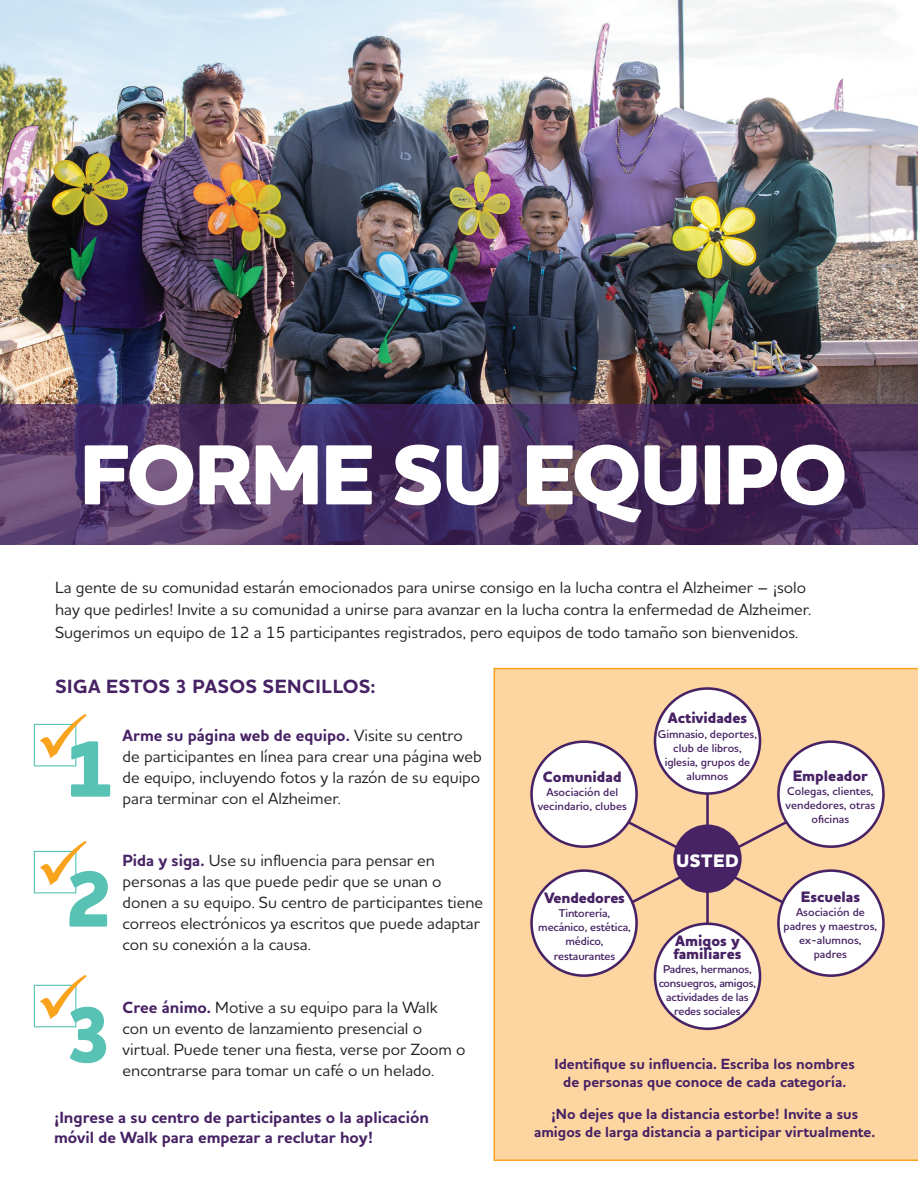
<style>
.page{position:relative;width:918px;height:1188px;background:#fff}
.page>*{position:absolute;margin:0;border:0;box-sizing:border-box;transform-origin:0 0}
.t1{font:800 86.7px "Houschka Alt Pro";letter-spacing:-.03em;color:#fff}
.t2{font:800 80.7px "Houschka Alt Pro";color:#58c2b5}
.t3{font:700 19.5px "Houschka Alt Pro";letter-spacing:.03em;color:#472264}
.t4{font:800 18.3px "Houschka Alt Pro";letter-spacing:.03em;color:#fff}
.t5{font:500 16.5px/21px "Houschka Alt Pro";color:#231f20}
.t6{font:700 16.5px/19.8px "Houschka Alt Pro";color:#472264}
.t7{font:800 15.3px/12.8px "Houschka Alt Pro";color:#472264}
.t8{font:700 15px/18px "Houschka Alt Pro";color:#472264;text-align:center}
.t9{font:600 11.55px/14.1px "Houschka Alt Pro";letter-spacing:-.005em;color:#472264;text-align:center}
.s1{font-weight:700;color:#472264}
</style>
<div class="page">
<img style="left:0;top:0;width:918px;height:404px">
<svg style="left:0;top:404px;width:918px;height:140px;background:#4c3361"></svg>
<div style="left:494px;top:668px;width:424px;height:493px;background:#fdd5a0"></div>
<svg style="left:540px;top:772px;width:339px;height:180px;background:#dfb896"></svg>
<div style="left:532px;top:871px;width:105px;height:105px;background:#fff;border-radius:50%"></div>
<div style="left:530px;top:869px;width:108px;height:108px;border:3px solid #472264;border-radius:50%"></div>
<div style="left:778px;top:871px;width:105px;height:105px;background:#fff;border-radius:50%"></div>
<div style="left:777px;top:869px;width:108px;height:108px;border:3px solid #472264;border-radius:50%"></div>
<div style="left:655px;top:924px;width:105px;height:105px;background:#fff;border-radius:50%"></div>
<div style="left:654px;top:923px;width:107px;height:107px;border:3px solid #472264;border-radius:50%"></div>
<div style="left:655px;top:689px;width:105px;height:105px;background:#fff;border-radius:50%"></div>
<div style="left:654px;top:687px;width:107px;height:108px;border:3px solid #472264;border-radius:50%"></div>
<div style="left:532px;top:742px;width:105px;height:105px;background:#fff;border-radius:50%"></div>
<div style="left:530px;top:740px;width:108px;height:108px;border:3px solid #472264;border-radius:50%"></div>
<div style="left:778px;top:742px;width:105px;height:105px;background:#fff;border-radius:50%"></div>
<div style="left:777px;top:740px;width:108px;height:108px;border:3px solid #472264;border-radius:50%"></div>
<div style="left:34px;top:724px;width:42px;height:42px;border:1px solid #58c2b5"></div>
<svg style="left:40px;top:714px;width:47px;height:44px"></svg>
<div style="left:34px;top:851px;width:42px;height:42px;border:1px solid #58c2b5"></div>
<svg style="left:40px;top:841px;width:47px;height:44px"></svg>
<div style="left:34px;top:985px;width:42px;height:42px;border:1px solid #58c2b5"></div>
<svg style="left:40px;top:975px;width:47px;height:44px"></svg>
<p class="t1" style="left:79px;top:418px;width:770px">FORME SU EQUIPO</p>
<p class="t5" style="left:55px;top:575px;width:758px;line-height:22.5px">La gente de su comunidad estarán emocionados para unirse consigo en la lucha contra el Alzheimer – ¡solo hay que pedirles! Invite a su comunidad a unirse para avanzar en la lucha contra la enfermedad de Alzheimer.<br>Sugerimos un equipo de 12 a 15 participantes registrados, pero equipos de todo tamaño son bienvenidos.</p>
<p class="t3" style="left:55px;top:674px;width:322px">SIGA ESTOS 3 PASOS SENCILLOS:</p>
<p class="t5" style="left:123px;top:724px;width:361px"><span class="s1">Arme su página web de equipo.</span> Visite su centro de participantes en línea para crear una página web de equipo, incluyendo fotos y la razón de su equipo para terminar con el Alzheimer.</p>
<p class="t7" style="left:668px;top:713px;width:81px">Actividades</p>
<p class="t9" style="left:658px;top:727px;width:101px">Gimnasio, deportes, club de libros, iglesia, grupos de alumnos</p>
<p class="t2" style="left:65px;top:716px;width:50px">1</p>
<p class="t7" style="left:793px;top:770px;width:77px">Empleador</p>
<p class="t9" style="left:786px;top:784px;width:91px">Colegas, clientes, vendedores, otras oficinas</p>
<p class="t7" style="left:543px;top:771px;width:80px">Comunidad</p>
<p class="t9" style="left:538px;top:785px;width:91px">Asociación del vecindario, clubes</p>
<p class="t2" style="left:65px;top:846px;width:50px">2</p>
<p class="t5" style="left:123px;top:850px;width:362px"><span class="s1">Pida y siga.</span> Use su influencia para pensar en personas a las que puede pedir que se unan o donen a su equipo. Su centro de participantes tiene correos electrónicos ya escritos que puede adaptar con su conexión a la causa.</p>
<p class="t2" style="left:65px;top:982px;width:50px">3</p>
<p class="t5" style="left:123px;top:996px;width:344px"><span class="s1">Cree ánimo.</span> Motive a su equipo para la Walk con un evento de lanzamiento presencial o virtual. Puede tener una fiesta, verse por Zoom o encontrarse para tomar un café o un helado.</p>
<p class="t6" style="left:54px;top:1108px;width:376px">¡Ingrese a su centro de participantes o la aplicación móvil de Walk para empezar a reclutar hoy!</p>
<p class="t7" style="left:544px;top:892px;width:83px">Vendedores</p>
<p class="t9" style="left:538px;top:906px;width:94px">Tintorería, mecánico, estética, médico, restaurantes</p>
<p class="t4" style="left:676px;top:849px;width:64px">USTED</p>
<p class="t7" style="left:673px;top:935px;width:70px">Amigos y familiares</p>
<p class="t9" style="left:659px;top:962px;width:99px">Padres, hermanos, consuegros, amigos, actividades de las redes sociales</p>
<p class="t7" style="left:801px;top:891px;width:61px">Escuelas</p>
<p class="t9" style="left:784px;top:905px;width:95px">Asociación de padres y maestros, ex-alumnos, padres</p>
<p class="t8" style="left:555px;top:1055px;width:302px">Identifique su influencia. Escriba los nombres de personas que conoce de cada categoría.</p>
<p class="t8" style="left:534px;top:1105px;width:343px">¡No dejes que la distancia estorbe! Invite a sus amigos de larga distancia a participar virtualmente.</p>
</div>
